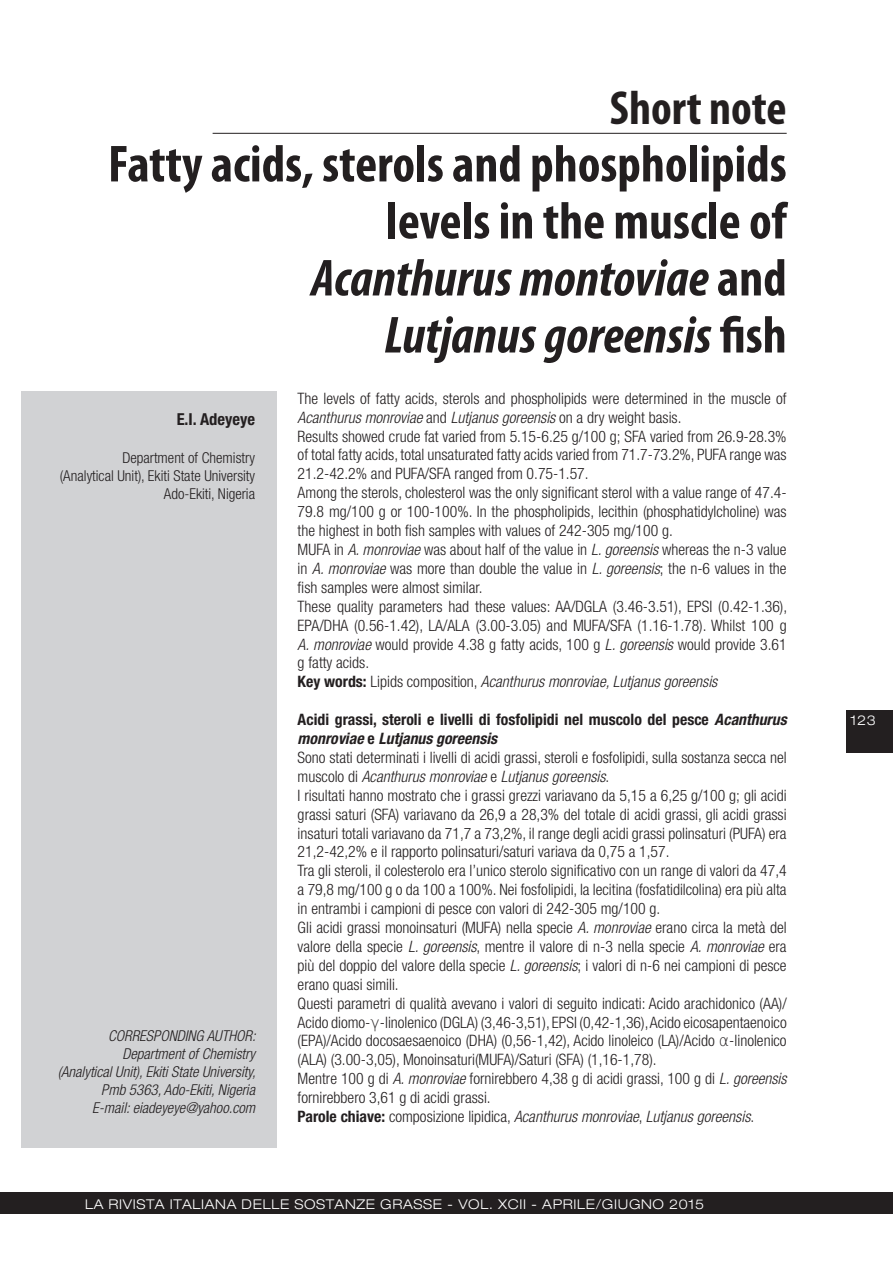
<style>
.page{position:relative;width:893px;height:1263px;background:#fff}
.page>*{position:absolute;margin:0;border:0;box-sizing:border-box;transform-origin:0 0}
.t1{font:700 condensed 52.5px/57px "Myriad Pro";color:#231f20;text-align:right}
.t2{font:700 condensed 48px "Myriad Pro";color:#231f20}
.t3{font:700 condensed 16.5px "Helvetica Neue";color:#231f20}
.t4{font:300 condensed 15.75px/18.9px "Helvetica Neue";color:#231f20}
.t5{font:italic 300 condensed 15px/18px "Helvetica Neue";color:#231f20;text-align:right}
.t6{font:300 condensed 15px/18px "Helvetica Neue";color:#231f20;text-align:right}
.t7{font:300 expanded 13.5px "Helvetica Neue";letter-spacing:.05em;color:#fff}
.s1{font-style:italic}
.s2{font-weight:700}
.s3{font-weight:700;font-style:italic}
.s4{font-family:"DejaVu Sans";font-weight:200;font-stretch:normal}
</style>
<div class="page">
<div style="left:0;top:1193px;width:893px;height:21px;background:#231f20"></div>
<div style="left:846px;top:710px;width:47px;height:43px;background:#231f20"></div>
<div style="left:21px;top:391px;width:255px;height:757px;background:#d1d2d4"></div>
<hr style="left:213px;top:133px;width:574px;height:1px;background:#231f20">
<h2 class="t2" style="left:610px;top:78px;width:178px">Short note</h2>
<h1 class="t1" style="left:108px;top:134px;width:680px">Fatty acids, sterols and phospholipids levels in the muscle of<br><span class="s1">Acanthurus montoviae</span> and<br><span class="s1">Lutjanus goreensis</span> fish</h1>
<p class="t4" style="left:298px;top:389px;width:491px">The levels of fatty acids, sterols and phospholipids were determined in the muscle of <span class="s1">Acanthurus monroviae</span> and <span class="s1">Lutjanus goreensis</span> on a dry weight basis.<br>Results showed crude fat varied from 5.15-6.25 g/100 g; SFA varied from 26.9-28.3% of total fatty acids, total unsaturated fatty acids varied from 71.7-73.2%, PUFA range was 21.2-42.2% and PUFA/SFA ranged from 0.75-1.57.<br>Among the sterols, cholesterol was the only significant sterol with a value range of 47.4- 79.8 mg/100 g or 100-100%. In the phospholipids, lecithin (phosphatidylcholine) was the highest in both fish samples with values of 242-305 mg/100 g.<br>MUFA in <span class="s1">A. monroviae</span> was about half of the value in <span class="s1">L. goreensis</span> whereas the n-3 value in <span class="s1">A. monroviae</span> was more than double the value in <span class="s1">L. goreensis</span>; the n-6 values in the fish samples were almost similar.<br>These quality parameters had these values: AA/DGLA (3.46-3.51), EPSI (0.42-1.36), EPA/DHA (0.56-1.42), LA/ALA (3.00-3.05) and MUFA/SFA (1.16-1.78). Whilst 100 g <span class="s1">A. monroviae</span> would provide 4.38 g fatty acids, 100 g <span class="s1">L. goreensis</span> would provide 3.61 g fatty acids.<br><span class="s2">Key words:</span> Lipids composition, <span class="s1">Acanthurus monroviae, Lutjanus goreensis</span></p>
<p class="t4" style="left:298px;top:710px;width:491px"><span class="s2">Acidi grassi, steroli e livelli di fosfolipidi nel muscolo del pesce</span> <span class="s3">Acanthurus monroviae</span> <span class="s2">e</span> <span class="s3">Lutjanus goreensis<br></span>Sono stati determinati i livelli di acidi grassi, steroli e fosfolipidi, sulla sostanza secca nel muscolo di <span class="s1">Acanthurus monroviae</span> e <span class="s1">Lutjanus goreensis</span>.<br>I risultati hanno mostrato che i grassi grezzi variavano da 5,15 a 6,25 g/100 g; gli acidi grassi saturi (SFA) variavano da 26,9 a 28,3% del totale di acidi grassi, gli acidi grassi insaturi totali variavano da 71,7 a 73,2%, il range degli acidi grassi polinsaturi (PUFA) era 21,2-42,2% e il rapporto polinsaturi/saturi variava da 0,75 a 1,57.<br>Tra gli steroli, il colesterolo era l’unico sterolo significativo con un range di valori da 47,4 a 79,8 mg/100 g o da 100 a 100%. Nei fosfolipidi, la lecitina (fosfatidilcolina) era più alta in entrambi i campioni di pesce con valori di 242-305 mg/100 g.<br>Gli acidi grassi monoinsaturi (MUFA) nella specie <span class="s1">A. monroviae</span> erano circa la metà del valore della specie <span class="s1">L. goreensis</span>, mentre il valore di n-3 nella specie <span class="s1">A. monroviae</span> era più del doppio del valore della specie <span class="s1">L. goreensis</span>; i valori di n-6 nei campioni di pesce erano quasi simili.<br>Questi parametri di qualità avevano i valori di seguito indicati: Acido arachidonico (AA)/ Acido diomo-<span class="s4">γ</span>-linolenico (DGLA) (3,46-3,51), EPSI (0,42-1,36), Acido eicosapentaenoico (EPA)/Acido docosaesaenoico (DHA) (0,56-1,42), Acido linoleico (LA)/Acido <span class="s4">α</span>-linolenico (ALA) (3.00-3,05), Monoinsaturi(MUFA)/Saturi (SFA) (1,16-1,78).<br>Mentre 100 g di <span class="s1">A. monroviae</span> fornirebbero 4,38 g di acidi grassi, 100 g di <span class="s1">L. goreensis </span>fornirebbero 3,61 g di acidi grassi.<br><span class="s2">Parole chiave:</span> composizione lipidica, <span class="s1">Acanthurus monroviae</span>, <span class="s1">Lutjanus goreensis</span>.</p>
<p class="t3" style="left:177px;top:409px;width:80px">E.I. Adeyeye</p>
<p class="t6" style="left:60px;top:449px;width:197px">Department of Chemistry<br>(Analytical Unit), Ekiti State University<br>Ado-Ekiti, Nigeria</p>
<p class="t5" style="left:58px;top:1026px;width:199px">CORRESPONDING AUTHOR:<br>Department of Chemistry<br>(Analytical Unit), Ekiti State University,<br>Pmb 5363, Ado-Ekiti, Nigeria<br>E-mail: eiadeyeye@yahoo.com</p>
<p class="t7" style="left:85px;top:1196px;width:557px">LA RIVISTA ITALIANA DELLE SOSTANZE GRASSE - VO L. XCII - APRI LE/GI UGNO</p>
<p class="t7" style="left:669px;top:1196px;width:37px">2015</p>
<p class="t7" style="left:850px;top:712px;width:27px">123</p>
</div>
